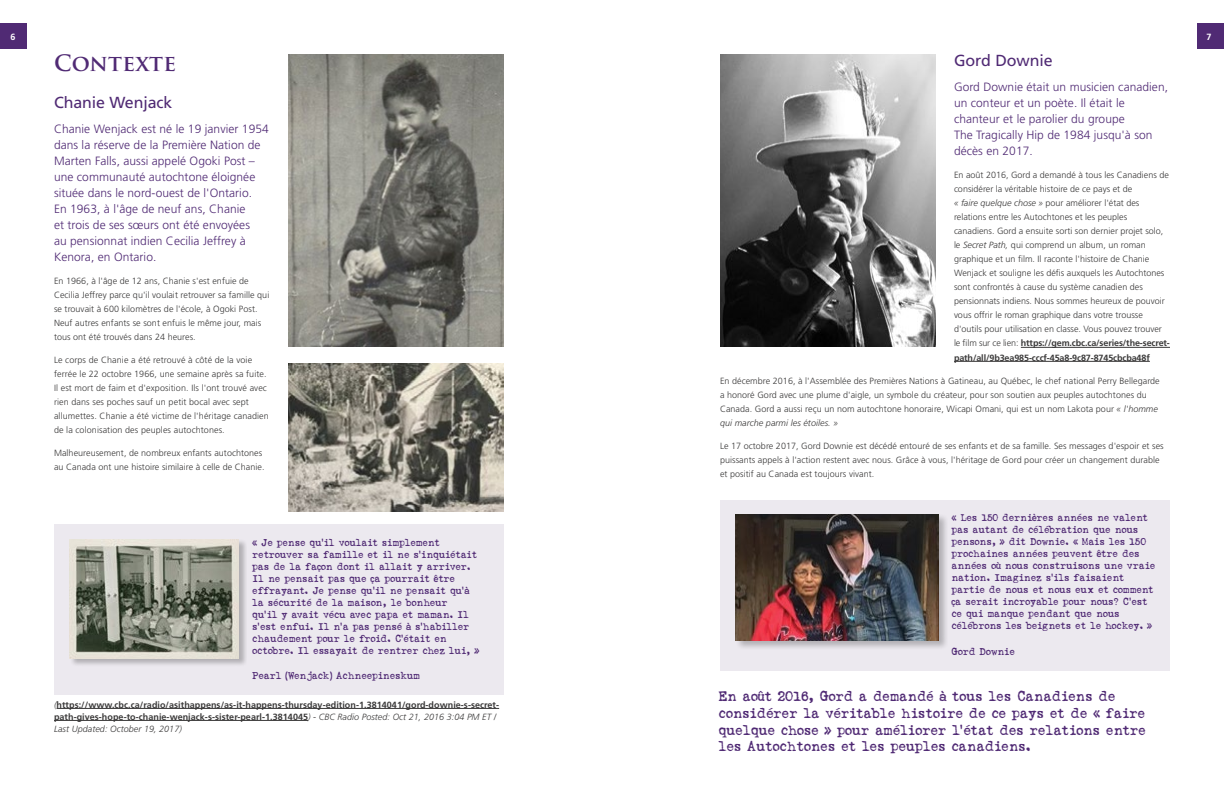
<style>
.page{position:relative;width:1224px;height:792px;background:#fff}
.page>*{position:absolute;margin:0;border:0;box-sizing:border-box;transform-origin:0 0}
.t1{font:700 22px "Trajan Pro";letter-spacing:.01em;color:#502a74}
.t2{font:16px "Frutiger";letter-spacing:-.005em;color:#502a74}
.t3{font:14px/16.8px "Love Letter TW";letter-spacing:-.025em;color:#502a74}
.t4{font:300 12px/16px "Frutiger";letter-spacing:.005em;color:#502a74}
.t5{font:10px/12px "Love Letter TW";letter-spacing:-.025em;color:#502a74}
.t6{font:300 9px/14px "Frutiger";letter-spacing:.005em;color:#3a3939}
.t7{font:700 9px/12px "Frutiger";letter-spacing:.005em;color:#3a3939}
.t8{font:700 9px "Frutiger";color:#fff}
.s1{font-style:italic}
.s2{font-weight:700}
.s3{font-family:"AA Typewriter"}
.s4{font-weight:300;font-style:italic}
</style>
<div class="page">
<img style="left:288px;top:54px;width:216px;height:292px">
<img style="left:288px;top:363px;width:216px;height:149px">
<img style="left:720px;top:54px;width:216px;height:292px">
<div style="left:0;top:23px;width:27px;height:26px;background:#502a74"></div>
<div style="left:1197px;top:23px;width:27px;height:26px;background:#502a74"></div>
<hr style="left:1021px;top:347px;width:149px;height:1px;background:#3a3939">
<hr style="left:954px;top:361px;width:196px;height:1px;background:#3a3939">
<hr style="left:57px;top:708px;width:442px;height:1px;background:#3a3939">
<hr style="left:54px;top:720px;width:254px;height:1px;background:#3a3939">
<div style="left:54px;top:524px;width:450px;height:171px;background:#ece9ef"></div>
<div style="left:69px;top:539px;width:178px;height:128px;background:#000;opacity:.25"></div>
<img style="left:70px;top:539px;width:169px;height:119px">
<div style="left:720px;top:500px;width:450px;height:171px;background:#ece9ef"></div>
<div style="left:735px;top:514px;width:213px;height:137px;background:#000;opacity:.25"></div>
<img style="left:736px;top:514px;width:202px;height:126px">
<p class="t8" style="left:11px;top:32px;width:7px">6</p>
<p class="t8" style="left:1207px;top:32px;width:7px">7</p>
<h1 class="t1" style="left:54px;top:49px;width:124px">CONTEXTE</h1>
<h2 class="t2" style="left:54px;top:93px;width:120px">Chanie Wenjack</h2>
<p class="t4" style="left:54px;top:121px;width:216px">Chanie Wenjack est né le 19 janvier 1954 dans la réserve de la Première Nation de Marten Falls, aussi appelé Ogoki Post – une communauté autochtone éloignée située dans le nord-ouest de l'Ontario.<br>En 1963, à l'âge de neuf ans, Chanie<br>et trois de ses sœurs ont été envoyées<br>au pensionnat indien Cecilia Jeffrey à Kenora, en Ontario.</p>
<p class="t6" style="left:54px;top:274px;width:217px">En 1966, à l'âge de 12 ans, Chanie s'est enfuie de Cecilia Jeffrey parce qu'il voulait retrouver sa famille qui se trouvait à 600 kilomètres de l'école, à Ogoki Post.<br>Neuf autres enfants se sont enfuis le même jour, mais tous ont été trouvés dans 24 heures.</p>
<p class="t6" style="left:54px;top:353px;width:216px">Le corps de Chanie a été retrouvé à côté de la voie ferrée le 22 octobre 1966, une semaine après sa fuite.<br>Il est mort de faim et d'exposition. Ils l'ont trouvé avec rien dans ses poches sauf un petit bocal avec sept allumettes. Chanie a été victime de l'héritage canadien de la colonisation des peuples autochtones.</p>
<p class="t6" style="left:54px;top:446px;width:212px">Malheureusement, de nombreux enfants autochtones au Canada ont une histoire similaire à celle de Chanie.</p>
<h2 class="t2" style="left:954px;top:51px;width:100px">Gord Downie</h2>
<h3 class="t4" style="left:954px;top:79px;width:216px">Gord Downie était un musicien canadien, un conteur et un poète. Il était le chanteur et le parolier du groupe<br>The Tragically Hip de 1984 jusqu'à son décès en 2017.</h3>
<p class="t6" style="left:954px;top:168px;width:217px">En août 2016, Gord a demandé à tous les Canadiens de considérer la véritable histoire de ce pays et de<br><span class="s1">« faire quelque chose »</span> pour améliorer l'état des relations entre les Autochtones et les peuples<br>canadiens. Gord a ensuite sorti son dernier projet solo, le <span class="s1">Secret Path,</span> qui comprend un album, un roman graphique et un film. Il raconte l'histoire de Chanie Wenjack et souligne les défis auxquels les Autochtones sont confrontés à cause du système canadien des pensionnats indiens. Nous sommes heureux de pouvoir vous offrir le roman graphique dans votre trousse d'outils pour utilisation en classe. Vous pouvez trouver le film sur ce lien: <span class="s2">https://gem.cbc.ca/series/the-secret&shy;path/all/9b3ea985-cccf-45a8-9c87-8745cbcba48f</span></p>
<p class="t6" style="left:720px;top:373px;width:441px">En décembre 2016, à l'Assemblée des Premières Nations à Gatineau, au Québec, le chef national Perry Bellegarde a honoré Gord avec une plume d'aigle, un symbole du créateur, pour son soutien aux peuples autochtones du Canada. Gord a aussi reçu un nom autochtone honoraire, Wicapi Omani, qui est un nom Lakota pour <span class="s1">« l'homme qui marche parmi les étoiles. »</span></p>
<p class="t6" style="left:720px;top:438px;width:445px">Le 17 octobre 2017, Gord Downie est décédé entouré de ses enfants et de sa famille. Ses messages d'espoir et ses puissants appels à l'action restent avec nous. Grâce à vous, l'héritage de Gord pour créer un changement durable et positif au Canada est toujours vivant.</p>
<p class="t5" style="left:252px;top:537px;width:229px"><span class="s3">«</span> Je pense qu'il voulait simplement retrouver sa famille et il ne s'inquiétait pas de la fa<span class="s3">ç</span>on dont il allait y arriver.<br>Il ne pensait pas que <span class="s3">ç</span>a pourrait <span class="s3">ê</span>tre effrayant. Je pense qu'il ne pensait qu'<span class="s3">à </span>la sécurité de la maison, le bonheur<br>qu'il y avait vécu avec papa et maman. Il s'est enfui. Il n'a pas pensé <span class="s3">à</span> s'habiller chaudement pour le froid. C'était en octobre. Il essayait de rentrer chez lui, <span class="s3">»</span></p>
<p class="t5" style="left:252px;top:670px;width:169px">Pearl (Wenjack) Achneepineskum</p>
<p class="t7" style="left:54px;top:698px;width:447px"><span class="s4">(</span>https://www.cbc.ca/radio/asithappens/as-it-happens-thursday-edition-1.3814041/gord-downie-s-secret&shy;path-gives-hope-to-chanie-wenjack-s-sister-pearl-1.3814045<span class="s4">) - CBC Radio Posted: Oct 21, 2016 3:04 PM ET /<br>Last Updated: October 19, 2017)</span></p>
<p class="t5" style="left:952px;top:512px;width:205px"><span class="s3">«</span> Les 150 derni<span class="s3">è</span>res années ne valent pas autant de célébration que nous pensons, <span class="s3">»</span> dit Downie. <span class="s3">«</span> Mais les 150 prochaines années peuvent <span class="s3">ê</span>tre des années o<span class="s3">ù</span> nous construisons une vraie nation. Imaginez s'ils faisaient partie de nous et nous eux et comment <span class="s3">ç</span>a serait incroyable pour nous? C'est ce qui manque pendant que nous célébrons les beignets et le hockey. <span class="s3">»</span></p>
<p class="t5" style="left:952px;top:646px;width:65px">Gord Downie</p>
<h3 class="t3" style="left:719px;top:688px;width:429px">En ao<span class="s3">û</span>t 2016, Gord a demandé <span class="s3">à</span> tous les Canadiens de considérer la véritable histoire de ce pays et de <span class="s3">«</span> faire quelque chose <span class="s3">»</span> pour améliorer l'état des relations entre les Autochtones et les peuples canadiens.</h3>
</div>
